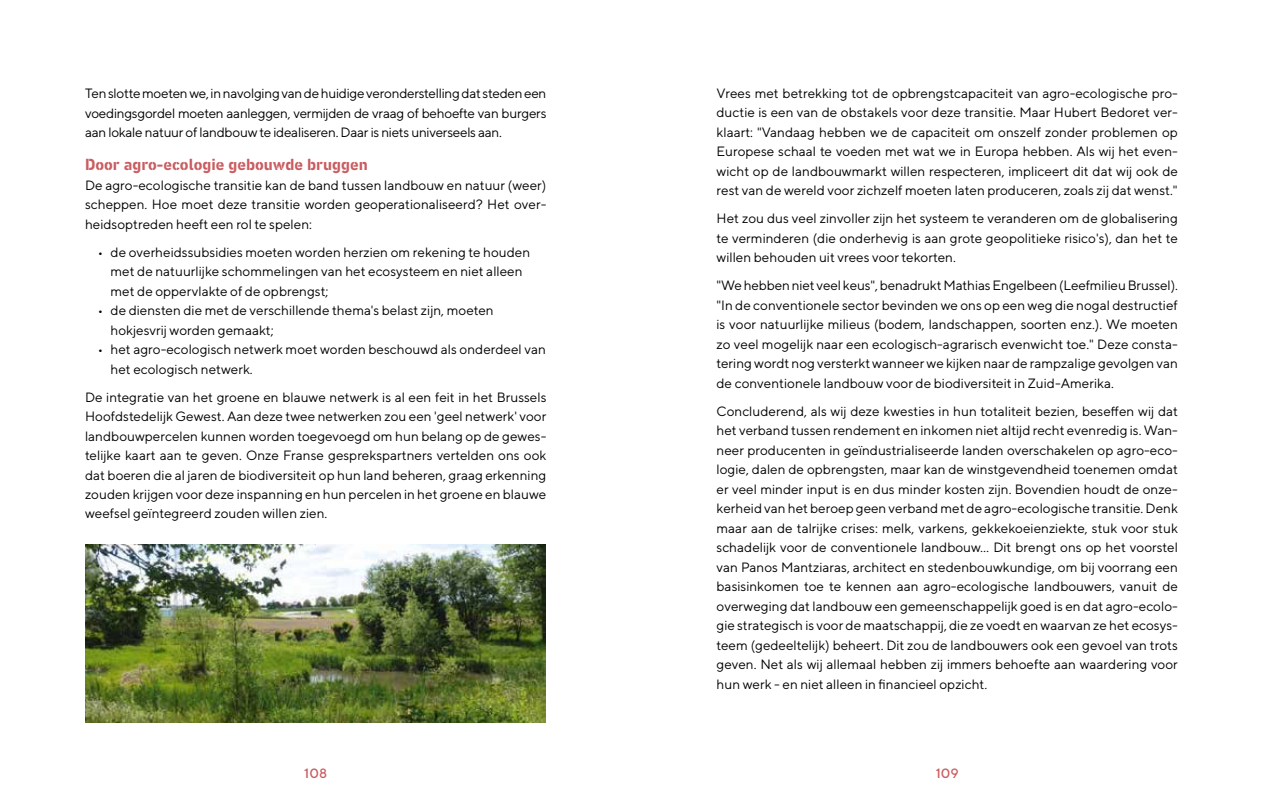
<style>
.page{position:relative;width:1263px;height:808px;background:#fff}
.page>*{position:absolute;margin:0;border:0;box-sizing:border-box;transform-origin:0 0}
.t1{font:700 16.5px "DIN Next Stencil";color:#c95d61}
.t2{font:13.5px/19.5px "TT Norms";color:#000;text-align:justify}
.t3{font:500 13.5px "TT Norms";color:#c95d61}
</style>
<div class="page">
<img style="left:85px;top:544px;width:461px;height:179px">
<p class="t2" style="left:85px;top:83px;width:463px">Ten slotte moeten we, in navolging van de huidige veronderstelling dat steden een voedingsgordel moeten aanleggen, vermijden de vraag of behoefte van burgers aan lokale natuur of landbouw te idealiseren. Daar is niets universeels aan.</p>
<p class="t1" style="left:85px;top:155px;width:284px">Door agro-ecologie gebouwde bruggen</p>
<p class="t2" style="left:85px;top:175px;width:463px">De agro-ecologische transitie kan de band tussen landbouw en natuur (weer) scheppen. Hoe moet deze transitie worden geoperationaliseerd? Het over&shy;heidsoptreden heeft een rol te spelen:</p>
<p class="t2" style="left:111px;top:242px;width:421px;text-align:left;text-indent:-13px">• ●de overheidssubsidies moeten worden herzien om rekening te houden met de natuurlijke schommelingen van het ecosysteem en niet alleen met de oppervlakte of de opbrengst;</p>
<p class="t2" style="left:111px;top:300px;width:385px;text-indent:-13px">• ●de diensten die met de verschillende thema's belast zijn, moeten hokjesvrij worden gemaakt;</p>
<p class="t2" style="left:111px;top:339px;width:437px;text-indent:-13px">• ●het agro-ecologisch netwerk moet worden beschouwd als onderdeel van het ecologisch netwerk.</p>
<p class="t2" style="left:85px;top:387px;width:463px">De integratie van het groene en blauwe netwerk is al een feit in het Brussels Hoofdstedelijk Gewest. Aan deze twee netwerken zou een 'geel netwerk' voor landbouwpercelen kunnen worden toegevoegd om hun belang op de gewes&shy;telijke kaart aan te geven. Onze Franse gesprekspartners vertelden ons ook dat boeren die al jaren de biodiversiteit op hun land beheren, graag erkenning zouden krijgen voor deze inspanning en hun percelen in het groene en blauwe weefsel geïntegreerd zouden willen zien.</p>
<p class="t2" style="left:716px;top:83px;width:463px">Vrees met betrekking tot de opbrengstcapaciteit van agro-ecologische pro&shy;ductie is een van de obstakels voor deze transitie. Maar Hubert Bedoret ver&shy;klaart: "Vandaag hebben we de capaciteit om onszelf zonder problemen op Europese schaal te voeden met wat we in Europa hebben. Als wij het even&shy;wicht op de landbouwmarkt willen respecteren, impliceert dit dat wij ook de rest van de wereld voor zichzelf moeten laten produceren, zoals zij dat wenst."</p>
<p class="t2" style="left:716px;top:209px;width:463px">Het zou dus veel zinvoller zijn het systeem te veranderen om de globalisering te verminderen (die onderhevig is aan grote geopolitieke risico's), dan het te willen behouden uit vrees voor tekorten.</p>
<p class="t2" style="left:716px;top:276px;width:463px">"We hebben niet veel keus", benadrukt Mathias Engelbeen (Leefmilieu Brussel). "In de conventionele sector bevinden we ons op een weg die nogal destructief is voor natuurlijke milieus (bodem, landschappen, soorten enz.). We moeten zo veel mogelijk naar een ecologisch-agrarisch evenwicht toe." Deze consta&shy;tering wordt nog versterkt wanneer we kijken naar de rampzalige gevolgen van de conventionele landbouw voor de biodiversiteit in Zuid-Amerika.</p>
<p class="t2" style="left:716px;top:401px;width:463px">Concluderend, als wij deze kwesties in hun totaliteit bezien, beseffen wij dat het verband tussen rendement en inkomen niet altijd recht evenredig is. Wan&shy;neer producenten in geïndustrialiseerde landen overschakelen op agro-eco&shy;logie, dalen de opbrengsten, maar kan de winstgevendheid toenemen omdat er veel minder input is en dus minder kosten zijn. Bovendien houdt de onze&shy;kerheid van het beroep geen verband met de agro-ecologische transitie. Denk maar aan de talrijke crises: melk, varkens, gekkekoeienziekte, stuk voor stuk schadelijk voor de conventionele landbouw... Dit brengt ons op het voorstel van Panos Mantziaras, architect en stedenbouwkundige, om bij voorrang een basisinkomen toe te kennen aan agro-ecologische landbouwers, vanuit de overweging dat landbouw een gemeenschappelijk goed is en dat agro-ecolo&shy;gie strategisch is voor de maatschappij, die ze voedt en waarvan ze het ecosys&shy;teem (gedeeltelijk) beheert. Dit zou de landbouwers ook een gevoel van trots geven. Net als wij allemaal hebben zij immers behoefte aan waardering voor hun werk - en niet alleen in financieel opzicht.</p>
<p class="t3" style="left:304px;top:765px;width:24px">108</p>
<p class="t3" style="left:936px;top:765px;width:25px">109</p>
</div>
